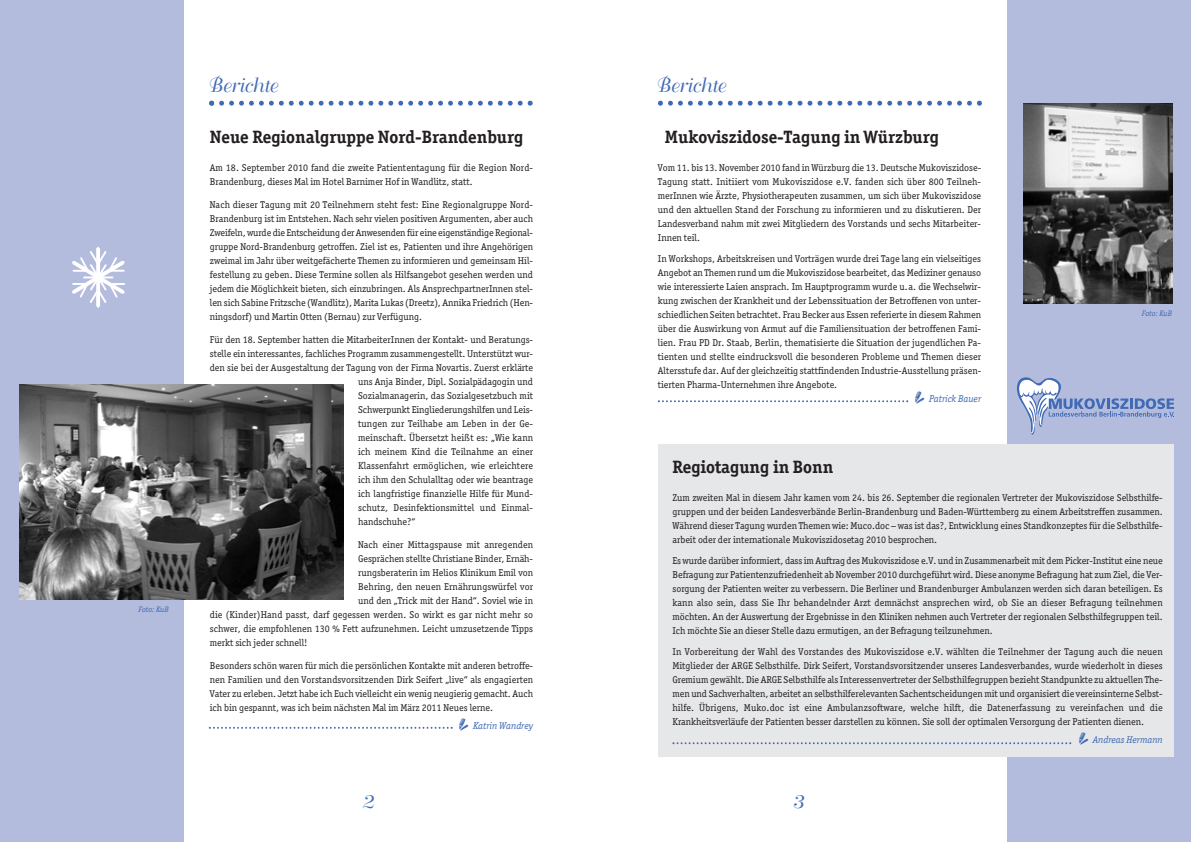
<style>
.page{position:relative;width:1191px;height:842px;background:#fff}
.page>*{position:absolute;margin:0;border:0;box-sizing:border-box;transform-origin:0 0}
.t1{font:20px "Bellevue";color:#406ab4}
.t2{font:20px "Bellevue";color:#406ab4;scale:1.08 1}
.t3{font:700 18px "Officina Serif";color:#231f20}
.t4{font:10px/14px "Officina Serif";color:#231f20;text-align:justify}
.t5{font:italic 10px "Officina Serif";color:#406ab4}
.t6{font:italic 8px "Officina Serif";color:#406ab4}
.s1{font-family:"Yodle";font-style:normal;font-size:20px}
</style>
<div class="page">
<div style="left:0;top:0;width:184px;height:842px;background:#b4bcde"></div>
<svg style="left:209px;top:101px;width:323px;height:5px"></svg>
<div style="left:1006px;top:0;width:185px;height:842px;background:#b4bcde"></div>
<svg style="left:658px;top:101px;width:324px;height:5px"></svg>
<svg style="left:658px;top:400px;width:250px;height:2px"></svg>
<svg style="left:1017px;top:377px;width:157px;height:58px"></svg>
<img style="left:1023px;top:103px;width:149px;height:201px">
<div style="left:658px;top:444px;width:515px;height:313px;background:#e6e7e9"></div>
<svg style="left:672px;top:742px;width:399px;height:2px"></svg>
<img style="left:20px;top:385px;width:323px;height:214px">
<svg style="left:209px;top:727px;width:244px;height:2px"></svg>
<svg style="left:72px;top:247px;width:53px;height:61px"></svg>
<p class="t6" style="left:139px;top:604px;width:32px">Foto: KuB</p>
<h1 class="t1" style="left:207px;top:76px;width:71px">Berichte</h1>
<h1 class="t1" style="left:655px;top:76px;width:71px">Berichte</h1>
<h2 class="t3" style="left:210px;top:126px;width:315px">Neue Regionalgruppe Nord-Brandenburg</h2>
<p class="t4" style="left:210px;top:160px;width:325px">Am 18. September 2010 fand die zweite Patiententagung für die Region Nord-<br>Brandenburg, dieses Mal im Hotel Barnimer Hof in Wandlitz, statt.</p>
<p class="t4" style="left:210px;top:197px;width:325px">Nach dieser Tagung mit 20 Teilnehmern steht fest: Eine Regionalgruppe Nord-Brandenburg ist im Entstehen. Nach sehr vielen positiven Argumenten, aber auch Zweifeln, wurde die Entscheidung der Anwesenden für eine eigenständige Regional&shy;gruppe Nord-Brandenburg getroffen. Ziel ist es, Patienten und ihre Angehörigen zweimal im Jahr über weitgefächerte Themen zu informieren und gemeinsam Hil&shy;festellung zu geben. Diese Termine sollen als Hilfsangebot gesehen werden und jedem die Möglichkeit bieten, sich einzubringen. Als AnsprechpartnerInnen stel&shy;len sich Sabine Fritzsche (Wandlitz), Marita Lukas (Dreetz), Annika Friedrich (Hen&shy;ningsdorf) und Martin Otten (Bernau) zur Verfügung.</p>
<p class="t4" style="left:210px;top:332px;width:325px">Für den 18. September hatten die MitarbeiterInnen der Kontakt- und Beratungs-</p>
<p class="t4" style="left:210px;top:346px;width:325px">stelle ein interessantes, fachliches Programm zusammengestellt. Unterstützt wur-</p>
<p class="t4" style="left:210px;top:360px;width:325px">den sie bei der Ausgestaltung der Tagung von der Firma Novartis. Zuerst erklärte</p>
<p class="t4" style="left:358px;top:374px;width:176px">uns Anja Binder, Dipl. Sozialpädagogin und</p>
<p class="t4" style="left:358px;top:388px;width:176px">Sozialmanagerin, das Sozialgesetzbuch mit</p>
<p class="t4" style="left:358px;top:402px;width:176px">Schwerpunkt Eingliederungshilfen und Leis-</p>
<p class="t4" style="left:358px;top:416px;width:176px">tungen zur Teilhabe am Leben in der Ge-</p>
<p class="t4" style="left:358px;top:430px;width:176px">meinschaft. Übersetzt heißt es: „Wie kann</p>
<p class="t4" style="left:358px;top:444px;width:176px">ich meinem Kind die Teilnahme an einer</p>
<p class="t4" style="left:358px;top:458px;width:176px">Klassenfahrt ermöglichen, wie erleichtere</p>
<p class="t4" style="left:358px;top:472px;width:176px">ich ihm den Schulalltag oder wie beantrage</p>
<p class="t4" style="left:358px;top:486px;width:176px">ich langfristige finanzielle Hilfe für Mund-</p>
<p class="t4" style="left:358px;top:500px;width:176px">schutz, Desinfektionsmittel und Einmal-</p>
<p class="t4" style="left:358px;top:514px;width:59px">handschuhe?“</p>
<p class="t4" style="left:358px;top:537px;width:176px">Nach einer Mittagspause mit anregenden</p>
<p class="t4" style="left:358px;top:551px;width:176px">Gesprächen stellte Christiane Binder, Ernäh-</p>
<p class="t4" style="left:358px;top:565px;width:176px">rungsberaterin im Helios Klinikum Emil von</p>
<p class="t4" style="left:358px;top:579px;width:176px">Behring, den neuen Ernährungswürfel vor</p>
<p class="t4" style="left:358px;top:593px;width:176px">und den „Trick mit der Hand“. Soviel wie in</p>
<p class="t4" style="left:210px;top:607px;width:325px">die (Kinder)Hand passt, darf gegessen werden. So wirkt es gar nicht mehr so</p>
<p class="t4" style="left:210px;top:621px;width:325px">schwer, die empfohlenen 130 % Fett aufzunehmen. Leicht umzusetzende Tipps</p>
<p class="t4" style="left:210px;top:635px;width:99px">merkt sich jeder schnell!</p>
<p class="t4" style="left:210px;top:658px;width:325px">Besonders schön waren für mich die persönlichen Kontakte mit anderen betroffe&shy;nen Familien und den Vorstandsvorsitzenden Dirk Seifert „live“ als engagierten Vater zu erleben. Jetzt habe ich Euch vielleicht ein wenig neugierig gemacht. Auch ich bin gespannt, was ich beim nächsten Mal im März 2011 Neues lerne.</p>
<p class="t5" style="left:455px;top:720px;width:80px"><span class="s1">d</span>Katrin Wandrey</p>
<h1 class="t2" style="left:361px;top:792px;width:12px">2</h1>
<h2 class="t3" style="left:665px;top:126px;width:276px">Mukoviszidose-Tagung in Würzburg</h2>
<p class="t4" style="left:658px;top:160px;width:325px">Vom 11. bis 13. November 2010 fand in Würzburg die 13. Deutsche Mukoviszidose-Tagung statt. Initiiert vom Mukoviszidose e.V. fanden sich über 800 Teilneh&shy;merInnen wie Ärzte, Physiotherapeuten zusammen, um sich über Mukoviszidose und den aktuellen Stand der Forschung zu informieren und zu diskutieren. Der Landesverband nahm mit zwei Mitgliedern des Vorstands und sechs Mitarbeiter-Innen teil.</p>
<p class="t4" style="left:658px;top:251px;width:325px">In Workshops, Arbeitskreisen und Vorträgen wurde drei Tage lang ein vielseitiges</p>
<p class="t4" style="left:658px;top:265px;width:325px">Angebot an Themen rund um die Mukoviszidose bearbeitet, das Mediziner genauso</p>
<p class="t4" style="left:658px;top:279px;width:325px">wie interessierte Laien ansprach. Im Hauptprogramm wurde u.a. die Wechselwir-</p>
<p class="t4" style="left:658px;top:293px;width:325px">kung zwischen der Krankheit und der Lebenssituation der Betroffenen von unter-</p>
<p class="t4" style="left:658px;top:307px;width:325px">schiedlichen Seiten betrachtet. Frau Becker aus Essen referierte in diesem Rahmen</p>
<p class="t4" style="left:658px;top:321px;width:325px">über die Auswirkung von Armut auf die Familiensituation der betroffenen Fami-</p>
<p class="t4" style="left:658px;top:335px;width:325px">lien. Frau PD Dr. Staab, Berlin, thematisierte die Situation der jugendlichen Pa-</p>
<p class="t4" style="left:658px;top:349px;width:325px">tienten und stellte eindrucksvoll die besonderen Probleme und Themen dieser</p>
<p class="t4" style="left:658px;top:363px;width:325px">Altersstufe dar. Auf der gleichzeitig stattfindenden Industrie-Ausstellung präsen-</p>
<p class="t4" style="left:658px;top:377px;width:181px">tierten Pharma-Unternehmen ihre Angebote.</p>
<p class="t5" style="left:911px;top:393px;width:72px"><span class="s1">d</span>Patrick Bauer</p>
<p class="t6" style="left:1141px;top:308px;width:32px">Foto: KuB</p>
<h2 class="t3" style="left:672px;top:456px;width:162px">Regiotagung in Bonn</h2>
<p class="t4" style="left:672px;top:491px;width:492px">Zum zweiten Mal in diesem Jahr kamen vom 24. bis 26. September die regionalen Vertreter der Mukoviszidose Selbsthilfe&shy;gruppen und der beiden Landesverbände Berlin-Brandenburg und Baden-Württemberg zu einem Arbeitstreffen zusammen.<br>Während dieser Tagung wurden Themen wie: Muco.doc – was ist das?, Entwicklung eines Standkonzeptes für die Selbsthilfe&shy;arbeit oder der internationale Mukoviszidosetag 2010 besprochen.</p>
<p class="t4" style="left:672px;top:554px;width:492px">Es wurde darüber informiert, dass im Auftrag des Mukoviszidose e.V. und in Zusammenarbeit mit dem Picker-Institut eine neue Befragung zur Patientenzufriedenheit ab November 2010 durchgeführt wird. Diese anonyme Befragung hat zum Ziel, die Ver&shy;sorgung der Patienten weiter zu verbessern. Die Berliner und Brandenburger Ambulanzen werden sich daran beteiligen. Es kann also sein, dass Sie Ihr behandelnder Arzt demnächst ansprechen wird, ob Sie an dieser Befragung teilnehmen möchten. An der Auswertung der Ergebnisse in den Kliniken nehmen auch Vertreter der regionalen Selbsthilfegruppen teil.<br>Ich möchte Sie an dieser Stelle dazu ermutigen, an der Befragung teilzunehmen.</p>
<p class="t4" style="left:672px;top:645px;width:492px">In Vorbereitung der Wahl des Vorstandes des Mukoviszidose e.V. wählten die Teilnehmer der Tagung auch die neuen Mitglieder der ARGE Selbsthilfe. Dirk Seifert, Vorstandsvorsitzender unseres Landesverbandes, wurde wiederholt in dieses Gremium gewählt. Die ARGE Selbsthilfe als Interessenvertreter der Selbsthilfegruppen bezieht Standpunkte zu aktuellen The&shy;men und Sachverhalten, arbeitet an selbsthilferelevanten Sachentscheidungen mit und organisiert die vereinsinterne Selbst&shy;hilfe. Übrigens, Muko.doc ist eine Ambulanzsoftware, welche hilft, die Datenerfassung zu vereinfachen und die Krankheitsverläufe der Patienten besser darstellen zu können. Sie soll der optimalen Versorgung der Patienten dienen.</p>
<p class="t5" style="left:1074px;top:734px;width:89px"><span class="s1">d</span>Andreas Hermann</p>
<h1 class="t2" style="left:791px;top:792px;width:12px">3</h1>
</div>
